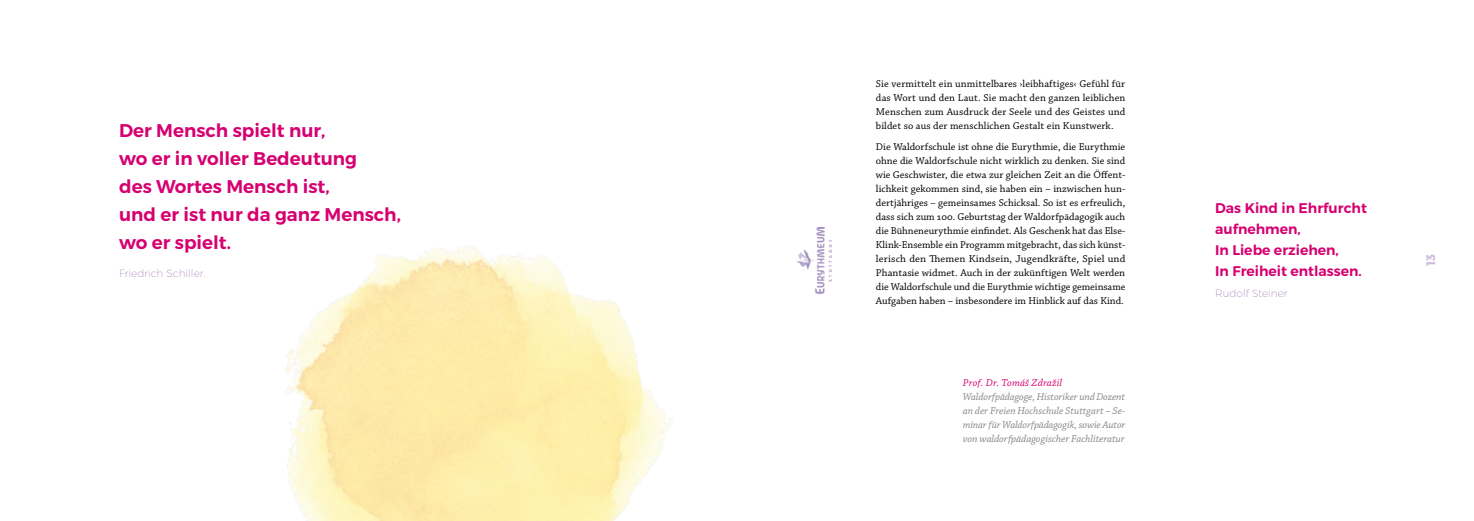
<style>
.page{position:relative;width:1474px;height:521px;background:#fff}
.page>*{position:absolute;margin:0;border:0;box-sizing:border-box;transform-origin:0 0}
.t1{font:600 18.38px/28px "Montserrat";color:#d60071}
.t2{font:600 14px/21px "Montserrat";color:#d60071}
.t3{font:700 12.25px "Montserrat";color:#cfbbdc}
.t4{font:10.5px/14px "Chaparral Pro";letter-spacing:.005em;color:#000;text-align:justify}
.t5{font:10.5px/14px "Chaparral Pro It Capt";letter-spacing:-.01em;color:#868786;text-align:justify}
.t6{font:200 10.5px "Montserrat";color:#b18dc0}
.t7{font:10.5px "Chaparral Pro It Capt";letter-spacing:.01em;color:#d60071}
</style>
<div class="page">
<img style="left:796px;top:227px;width:35px;height:67px">
<img style="left:285px;top:245px;width:387px;height:276px">
<h1 class="t1" style="left:119px;top:117px;width:283px">Der Mensch spielt nur,<br>wo er in voller Bedeutung<br>des Wortes Mensch ist,<br>und er ist nur da ganz Mensch, wo er spielt.</h1>
<p class="t6" style="left:119px;top:267px;width:88px">Friedrich Schiller.</p>
<p class="t4" style="left:876px;top:77px;width:251px">Sie vermittelt ein unmittelbares ›leibhaftiges‹ Gefühl für das Wort und den Laut. Sie macht den ganzen leiblichen Menschen zum Ausdruck der Seele und des Geistes und bildet so aus der menschlichen Gestalt ein Kunstwerk.</p>
<p class="t4" style="left:876px;top:140px;width:251px">Die Waldorfschule ist ohne die Eurythmie, die Eurythmie ohne die Waldorfschule nicht wirklich zu denken. Sie sind wie Geschwister, die etwa zur gleichen Zeit an die Öffent&shy;lichkeit gekommen sind, sie haben ein – inzwischen hun&shy;dertjähriges – gemeinsames Schicksal. So ist es erfreulich, dass sich zum 100. Geburtstag der Waldorfpädagogik auch die Bühneneurythmie einfindet. Als Geschenk hat das Else-Klink-Ensemble ein Programm mitgebracht, das sich künst&shy;lerisch den Themen Kindsein, Jugendkräfte, Spiel und Phantasie widmet. Auch in der zukünftigen Welt werden die Waldorfschule und die Eurythmie wichtige gemeinsame Aufgaben haben – insbesondere im Hinblick auf das Kind.</p>
<p class="t7" style="left:962px;top:376px;width:101px">Prof. Dr. Tomáš Zdražil</p>
<p class="t5" style="left:962px;top:390px;width:164px">Waldorfpädagoge, Historiker und Dozent an der Freien Hochschule Stuttgart – Se&shy;minar für Waldorfpädagogik, sowie Autor von waldorfpädagogischer Fachliteratur</p>
<h2 class="t2" style="left:1215px;top:197px;width:153px">Das Kind in Ehrfurcht aufnehmen,<br>In Liebe erziehen,<br>In Freiheit entlassen.</h2>
<p class="t6" style="left:1215px;top:286px;width:74px">Rudolf Steiner</p>
<p class="t3" style="left:1423px;top:266px;width:13px;rotate:-90deg">13</p>
</div>
